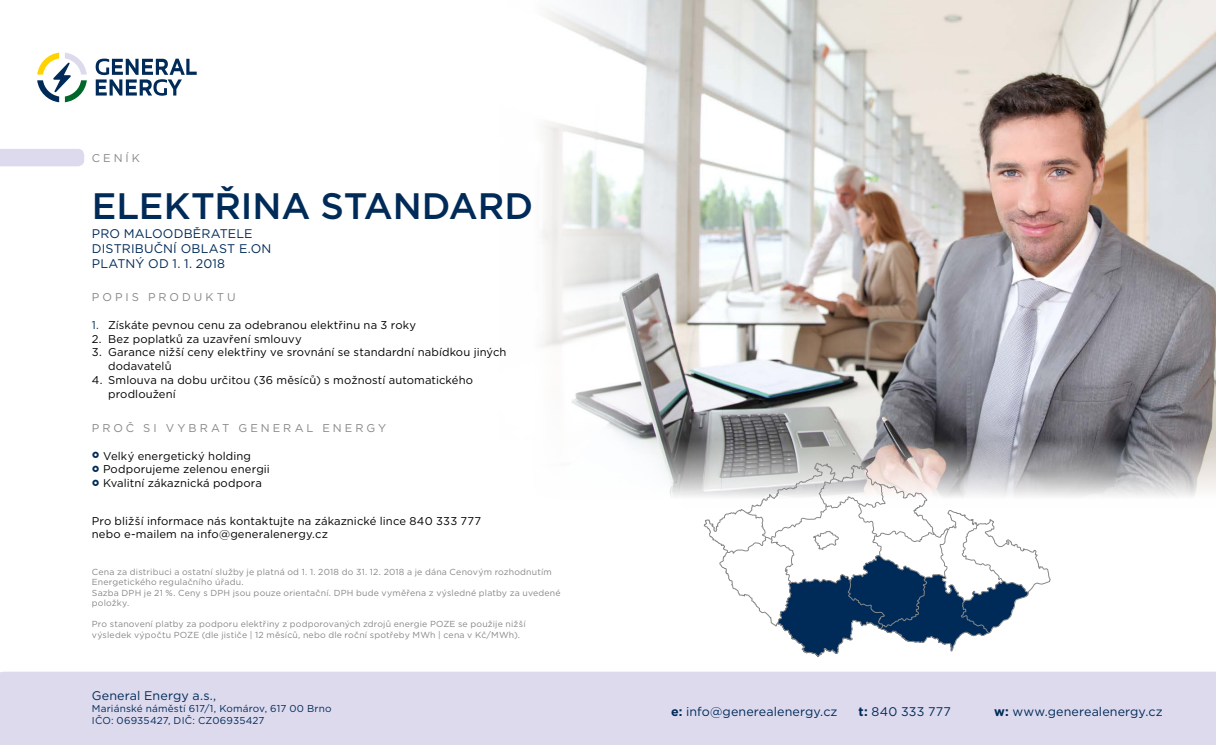
<style>
.page{position:relative;width:1216px;height:745px;background:#fff}
.page>*{position:absolute;margin:0;border:0;box-sizing:border-box;transform-origin:0 0}
.t1{font:500 36.75px "Gotham";letter-spacing:-.005em;color:#002b58}
.t2{font:12.5px/15px "Gotham";letter-spacing:.01em;color:#002b58}
.t3{font:11.25px/13.8px "Gotham";letter-spacing:.01em;color:#000}
.t4{font:11.25px "Gotham";letter-spacing:.27em;color:#878787}
.t5{font:10px/12px "Gotham";letter-spacing:.02em;color:#002b58}
.t6{font:8.75px/10.5px "Gotham";letter-spacing:.02em;color:#878787}
.s1{color:#002b58}
.s2{font-weight:700}
</style>
<div class="page">
<img style="left:542px;top:0;width:673px;height:497px">
<svg style="left:0;top:149px;width:84px;height:17px"></svg>
<svg style="left:95px;top:58px;width:102px;height:38px"></svg>
<svg style="left:37px;top:53px;width:50px;height:49px"></svg>
<svg style="left:702px;top:448px;width:350px;height:209px"></svg>
<div style="left:0;top:671px;width:1215px;height:73px;background:#dddaee"></div>
<p class="t4" style="left:92px;top:151px;width:50px">CENÍK</p>
<h1 class="t1" style="left:92px;top:182px;width:443px">ELEKTŘINA STANDARD</h1>
<p class="t2" style="left:92px;top:225px;width:181px">PRO MALOODBĚRATELE<br>DISTRIBUČNÍ OBLAST E.ON<br>PLATNÝ OD 1. 1. 2018</p>
<p class="t4" style="left:92px;top:290px;width:145px">POPIS PRODUKTU</p>
<p class="t3" style="left:92px;top:317px;width:326px"><span class="s1">1.</span> Získáte pevnou cenu za odebranou elektřinu na 3 roky</p>
<p class="t3" style="left:92px;top:331px;width:211px">2. Bez poplatků za uzavření smlouvy</p>
<p class="t3" style="left:108px;top:345px;width:400px;text-indent:-16px">3. Garance nižší ceny elektřiny ve srovnání se standardní nabídkou jiných dodavatelů</p>
<p class="t3" style="left:108px;top:372px;width:366px;text-indent:-16px">4. Smlouva na dobu určitou (36 měsíců) s možností automatického prodloužení</p>
<p class="t4" style="left:92px;top:420px;width:296px">PROČ SI VYBRAT GENERAL ENERGY</p>
<p class="t3" style="left:103px;top:448px;width:168px">Velký energetický holding<br>Podporujeme zelenou energii<br>Kvalitní zákaznická podpora</p>
<p class="t3" style="left:92px;top:513px;width:391px">Pro bližší informace nás kontaktujte na zákaznické lince 840 333 777 nebo e-mailem na info@generalenergy.cz</p>
<p class="t6" style="left:92px;top:565px;width:470px">Cena za distribuci a ostatní služby je platná od 1. 1. 2018 do 31. 12. 2018 a je dána Cenovým rozhodnutím Energetického regulačního úřadu.<br>Sazba DPH je 21 %. Ceny s DPH jsou pouze orientační. DPH bude vyměřena z výsledné platby za uvedené položky.</p>
<p class="t6" style="left:92px;top:618px;width:435px">Pro stanovení platby za podporu elektřiny z podporovaných zdrojů energie POZE se použije nižší výsledek výpočtu POZE (dle jističe | 12 měsíců, nebo dle roční spotřeby MWh | cena v Kč/MWh).</p>
<p class="t2" style="left:92px;top:687px;width:126px">General Energy a.s.,</p>
<p class="t5" style="left:92px;top:702px;width:241px">Mariánské náměstí 617/1, Komárov, 617 00 Brno<br>IČO: 06935427, DIČ: CZ06935427</p>
<p class="t2" style="left:671px;top:703px;width:168px"><span class="s2">e:</span> info@generealenergy.cz</p>
<p class="t2" style="left:858px;top:703px;width:94px"><span class="s2">t:</span> 840 333 777</p>
<p class="t2" style="left:994px;top:703px;width:170px"><span class="s2">w:</span> www.generealenergy.cz</p>
</div>
